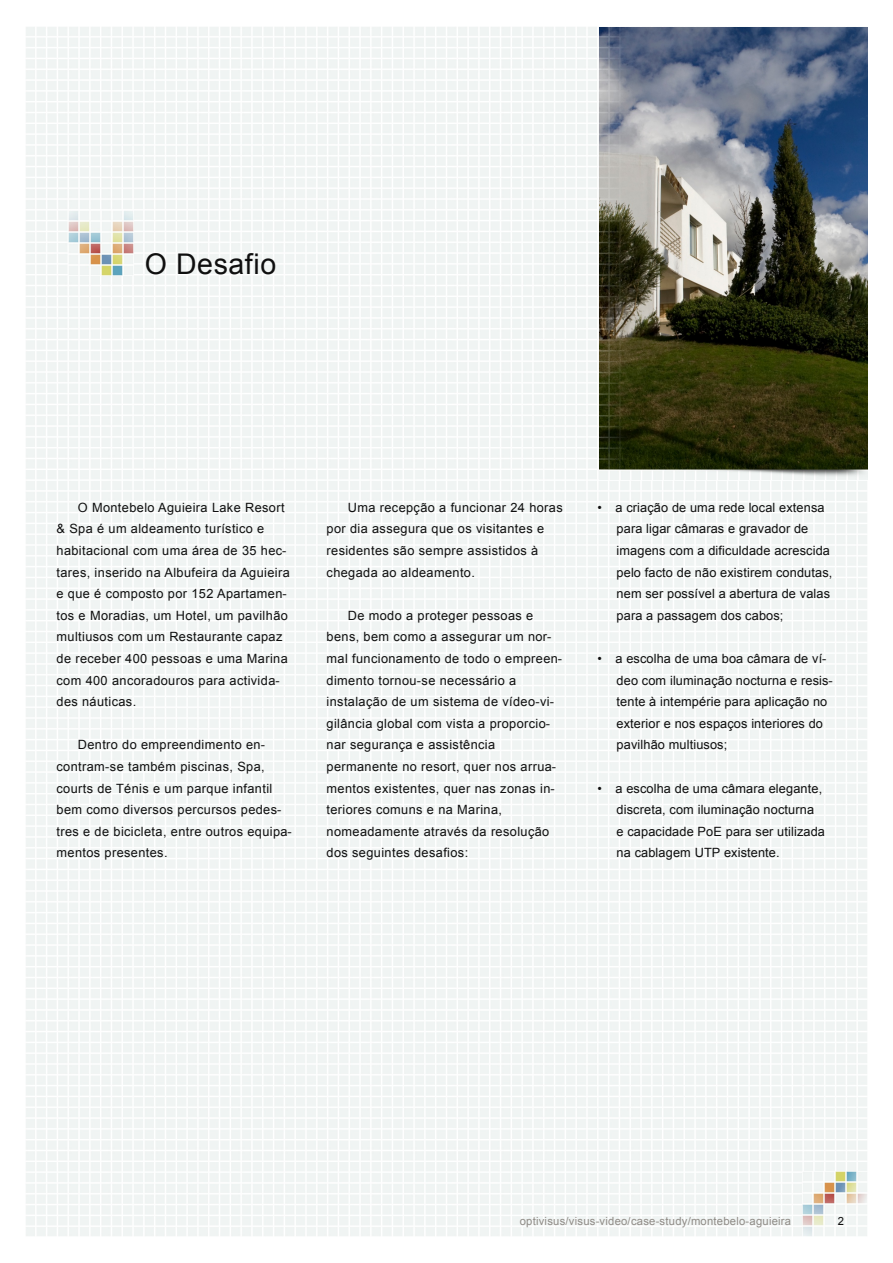
<style>
.page{position:relative;width:893px;height:1263px;background:#fff}
.page>*{position:absolute;margin:0;border:0;box-sizing:border-box;transform-origin:0 0}
.t1{font:28.5px "Arial";letter-spacing:.02em;color:#0f0f0f}
.t2{font:12.75px/21.6px "Arial";letter-spacing:.03em;color:#0f0f0f}
.t3{font:12.75px/21.6px "Arial";letter-spacing:.01em;color:#0f0f0f}
.t4{font:11.25px "Arial";letter-spacing:.02em;color:#8f8b86}
.t5{font:11.25px "Arial";color:#0f0f0f}
</style>
<div class="page">
<img style="left:26px;top:27px;width:842px;height:1209px">
<img style="left:803px;top:1171px;width:65px;height:65px">
<img style="left:599px;top:28px;width:269px;height:452px">
<img style="left:68px;top:210px;width:65px;height:65px">
<h1 class="t1" style="left:145px;top:248px;width:133px">O Desafio</h1>
<p class="t2" style="left:57px;top:497px;width:235px;text-indent:21px">O Montebelo Aguieira Lake Resort &amp; Spa é um aldeamento turístico e habitacional com uma área de 35 hec&shy;tares, inserido na Albufeira da Aguieira e que é composto por 152 Apartamen&shy;tos e Moradias, um Hotel, um pavilhão multiusos com um Restaurante capaz de receber 400 pessoas e uma Marina com 400 ancoradouros para activida&shy;des náuticas.</p>
<p class="t2" style="left:57px;top:734px;width:237px;text-indent:21px">Dentro do empreendimento en&shy;contram-se também piscinas, Spa, courts de Ténis e um parque infantil bem como diversos percursos pedes&shy;tres e de bicicleta, entre outros equipa&shy;mentos presentes.</p>
<p class="t2" style="left:327px;top:497px;width:238px;text-indent:21px">Uma recepção a funcionar 24 horas por dia assegura que os visitantes e residentes são sempre assistidos à chegada ao aldeamento.</p>
<p class="t2" style="left:327px;top:605px;width:237px;text-indent:21px">De modo a proteger pessoas e bens, bem como a assegurar um nor&shy;mal funcionamento de todo o empreen&shy;dimento tornou-se necessário a instalação de um sistema de vídeo-vi&shy;gilância global com vista a proporcio&shy;nar segurança e assistência permanente no resort, quer nos arrua&shy;mentos existentes, quer nas zonas in&shy;teriores comuns e na Marina, nomeadamente através da resolução dos seguintes desafios:</p>
<p class="t3" style="left:617px;top:497px;width:217px;text-indent:-19px">• a criação de uma rede local extensa para ligar câmaras e gravador de imagens com a dificuldade acrescida pelo facto de não existirem condutas, nem ser possível a abertura de valas para a passagem dos cabos;</p>
<p class="t3" style="left:617px;top:648px;width:218px;text-indent:-19px">• a escolha de uma boa câmara de ví&shy;deo com iluminação nocturna e resis&shy;tente à intempérie para aplicação no exterior e nos espaços interiores do pavilhão multiusos;</p>
<p class="t3" style="left:617px;top:777px;width:210px;text-indent:-19px">• a escolha de uma câmara elegante, discreta, com iluminação nocturna<br>e capacidade PoE para ser utilizada na cablagem UTP existente.</p>
<p class="t4" style="left:520px;top:1214px;width:273px">optivisus/visus-video/case-study/montebelo-aguieira</p>
<p class="t5" style="left:838px;top:1214px;width:8px">2</p>
</div>
